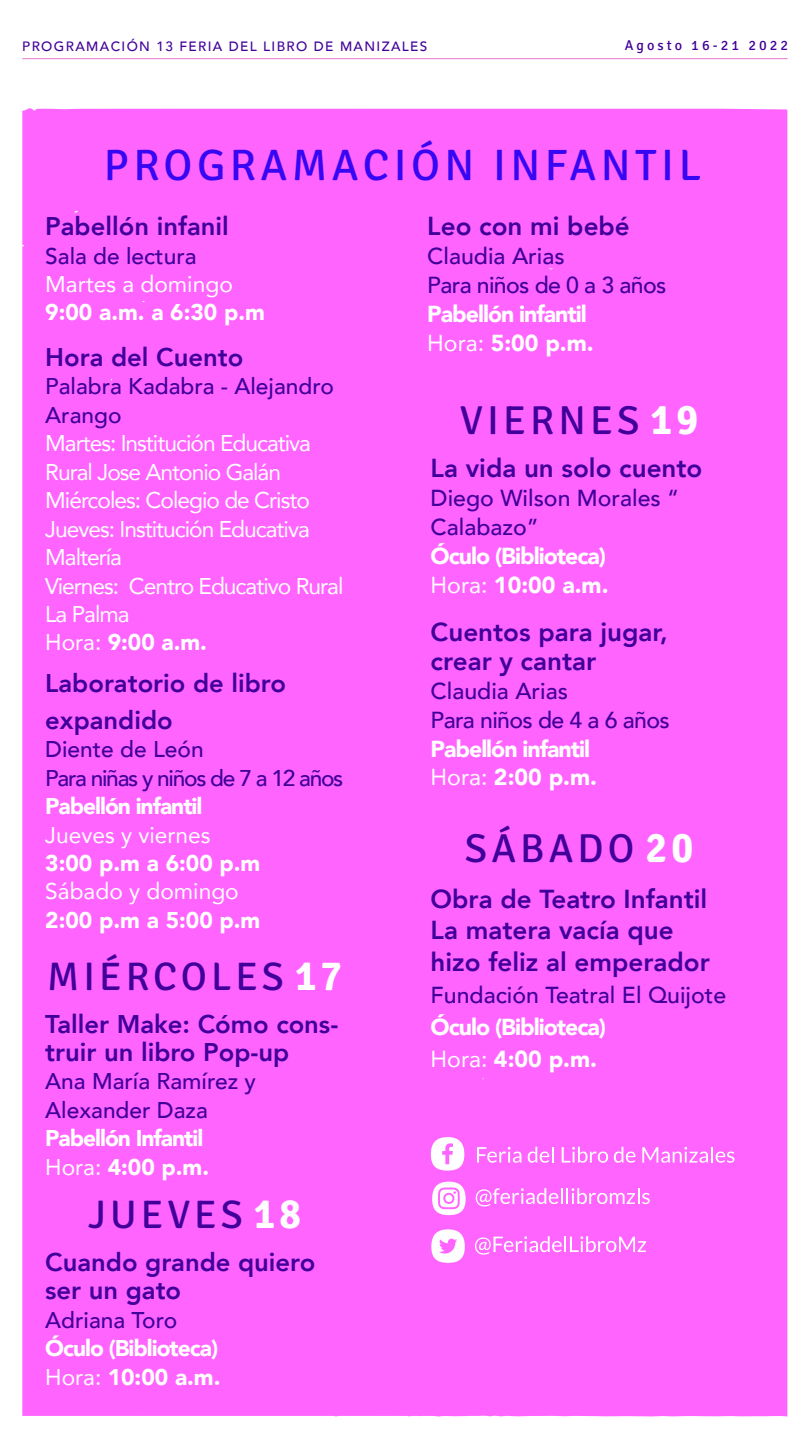
<style>
.page{position:relative;width:810px;height:1440px;background:#fff}
.page>*{position:absolute;margin:0;border:0;box-sizing:border-box;transform-origin:0 0}
.t1{font:44.03px "Signika";letter-spacing:.1em;color:#3706f2}
.t2{font:40.42px "Signika";letter-spacing:.1em;color:#410099}
.t3{font:39.83px "Signika";letter-spacing:.1em;color:#410099}
.t4{font:800 26.03px/31.7px "Avenir";color:#410099}
.t5{font:800 25.58px/28.4px "Avenir";color:#410099}
.t6{font:900 23.1px/28.9px "Avenir";letter-spacing:-.045em;color:#fff}
.t7{font:500 23.1px/28.9px "Avenir";letter-spacing:-.025em;color:#410099}
.t8{font:500 23.1px/28.9px "Avenir";color:#410099}
.t9{font:22.73px/28.4px "Avenir";letter-spacing:-.045em;color:#fff}
.t10{font:900 22.73px/28.4px "Avenir";letter-spacing:-.045em;color:#fff}
.t11{font:500 22.73px/28.4px "Avenir";color:#410099}
.t12{font:22.73px "Avenir";color:#fff}
.t13{font:500 22.73px/28.4px "Avenir";letter-spacing:-.055em;color:#410099}
.t14{font:14.25px "Signika";letter-spacing:.21em;color:#410099}
.t15{font:500 13.5px "Avenir";letter-spacing:.1em;color:#410099}
.s1{font-weight:900}
.s2{font-weight:700;color:#fff}
.s3{font-weight:400}
</style>
<div class="page">
<div style="left:22px;top:108px;width:766px;height:1309px;background:#ff64ff"></div>
<hr style="left:22px;top:58px;width:766px;height:1px;background:#e577cb">
<svg style="left:431px;top:1229px;width:34px;height:34px"></svg>
<svg style="left:475px;top:1236px;width:171px;height:19px;background:#ff89ff"></svg>
<svg style="left:476px;top:1188px;width:174px;height:19px;background:#ff8aff"></svg>
<svg style="left:432px;top:1182px;width:34px;height:33px"></svg>
<svg style="left:431px;top:1137px;width:33px;height:34px"></svg>
<svg style="left:477px;top:1147px;width:44px;height:16px"></svg>
<svg style="left:528px;top:1147px;width:26px;height:16px"></svg>
<svg style="left:562px;top:1147px;width:46px;height:16px"></svg>
<svg style="left:614px;top:1147px;width:21px;height:16px"></svg>
<svg style="left:642px;top:1147px;width:92px;height:16px"></svg>
<p class="t15" style="left:22px;top:34px;width:407px">PROGRAMACIÓN 13 FERIA DEL LIBRO DE MANIZALES</p>
<p class="t14" style="left:625px;top:35px;width:165px">Agosto 16-21 2022</p>
<h1 class="t1" style="left:104px;top:134px;width:599px">PROGRAMACIÓN INFANTIL</h1>
<p class="t5" style="left:45px;top:212px;width:185px">Pabellón infanil</p>
<p class="t11" style="left:45px;top:240px;width:153px">Sala de lectura</p>
<p class="t12" style="left:45px;top:266px;width:189px">Martes a domingo</p>
<p class="t10" style="left:45px;top:298px;width:221px">9:00 a.m. a 6:30 p.m</p>
<p class="t5" style="left:45px;top:343px;width:200px">Hora del Cuento</p>
<p class="t11" style="left:45px;top:371px;width:290px">Palabra Kadabra - Alejandro<br>Arango</p>
<p class="t9" style="left:45px;top:429px;width:300px">Martes: Institución Educativa<br>Rural Jose Antonio Galán<br>Miércoles: Colegio de Cristo<br>Jueves: Institución Educativa<br>Maltería<br>Viernes: Centro Educativo Rural<br>La Palma<br>Hora: <span class="s1">9:00 a.m.</span></p>
<p class="t5" style="left:45px;top:665px;width:242px;line-height:37px">Laboratorio de libro expandido</p>
<p class="t13" style="left:45px;top:734px;width:300px">Diente de León<br>Para niñas y niños de 7 a 12 años</p>
<p class="t10" style="left:45px;top:791px;width:159px">Pabellón infantil</p>
<p class="t12" style="left:45px;top:816px;width:167px">Jueves y viernes</p>
<p class="t10" style="left:45px;top:848px;width:217px">3:00 p.m a 6:00 p.m</p>
<p class="t12" style="left:45px;top:873px;width:195px">Sábado y domingo</p>
<p class="t10" style="left:45px;top:905px;width:217px">2:00 p.m a 5:00 p.m</p>
<h3 class="t3" style="left:47px;top:948px;width:296px">MIÉRCOLES <span class="s2">17</span></h3>
<p class="t5" style="left:45px;top:1009px;width:295px">Taller Make: Cómo cons&shy;truir un libro Pop-up</p>
<p class="t11" style="left:45px;top:1066px;width:212px">Ana María Ramírez y<br>Alexander Daza</p>
<p class="t10" style="left:45px;top:1124px;width:165px">Pabellón Infantil<br><span class="s3">Hora:</span> 4:00 p.m.</p>
<h3 class="t3" style="left:88px;top:1186px;width:214px">JUEVES <span class="s2">18</span></h3>
<p class="t5" style="left:45px;top:1248px;width:272px">Cuando grande quiero ser un gato</p>
<p class="t11" style="left:45px;top:1305px;width:133px">Adriana Toro</p>
<p class="t10" style="left:45px;top:1334px;width:177px">Óculo (Biblioteca)<br><span class="s3">Hora:</span> 10:00 a.m.</p>
<p class="t4" style="left:427px;top:211px;width:204px">Leo con mi bebé</p>
<p class="t7" style="left:427px;top:241px;width:241px">Claudia Arias<br>Para niños de 0 a 3 años</p>
<p class="t6" style="left:427px;top:299px;width:168px">Pabellón infantil<br><span class="s3">Hora:</span> 5:00 p.m.</p>
<h2 class="t2" style="left:460px;top:392px;width:240px">VIERNES <span class="s2">19</span></h2>
<p class="t4" style="left:431px;top:453px;width:273px">La vida un solo cuento</p>
<p class="t8" style="left:431px;top:483px;width:250px">Diego Wilson Morales “<br>Calabazo”</p>
<p class="t6" style="left:431px;top:541px;width:179px">Óculo (Biblioteca)<br><span class="s3">Hora:</span> 10:00 a.m.</p>
<p class="t4" style="left:431px;top:618px;width:239px;line-height:28.9px">Cuentos para jugar, crear y cantar</p>
<p class="t7" style="left:431px;top:675px;width:241px">Claudia Arias<br>Para niños de 4 a 6 años</p>
<p class="t6" style="left:431px;top:733px;width:168px">Pabellón infantil<br><span class="s3">Hora:</span> 2:00 p.m.</p>
<h2 class="t2" style="left:465px;top:819px;width:230px">SÁBADO <span class="s2">20</span></h2>
<p class="t4" style="left:431px;top:883px;width:281px">Obra de Teatro Infantil<br>La matera vacía que hizo feliz al emperador</p>
<p class="t8" style="left:431px;top:979px;width:297px">Fundación Teatral El Quijote</p>
<p class="t6" style="left:431px;top:1010px;width:177px;line-height:31.8px">Óculo (Biblioteca)<br><span class="s3">Hora:</span> 4:00 p.m.</p>
</div>
